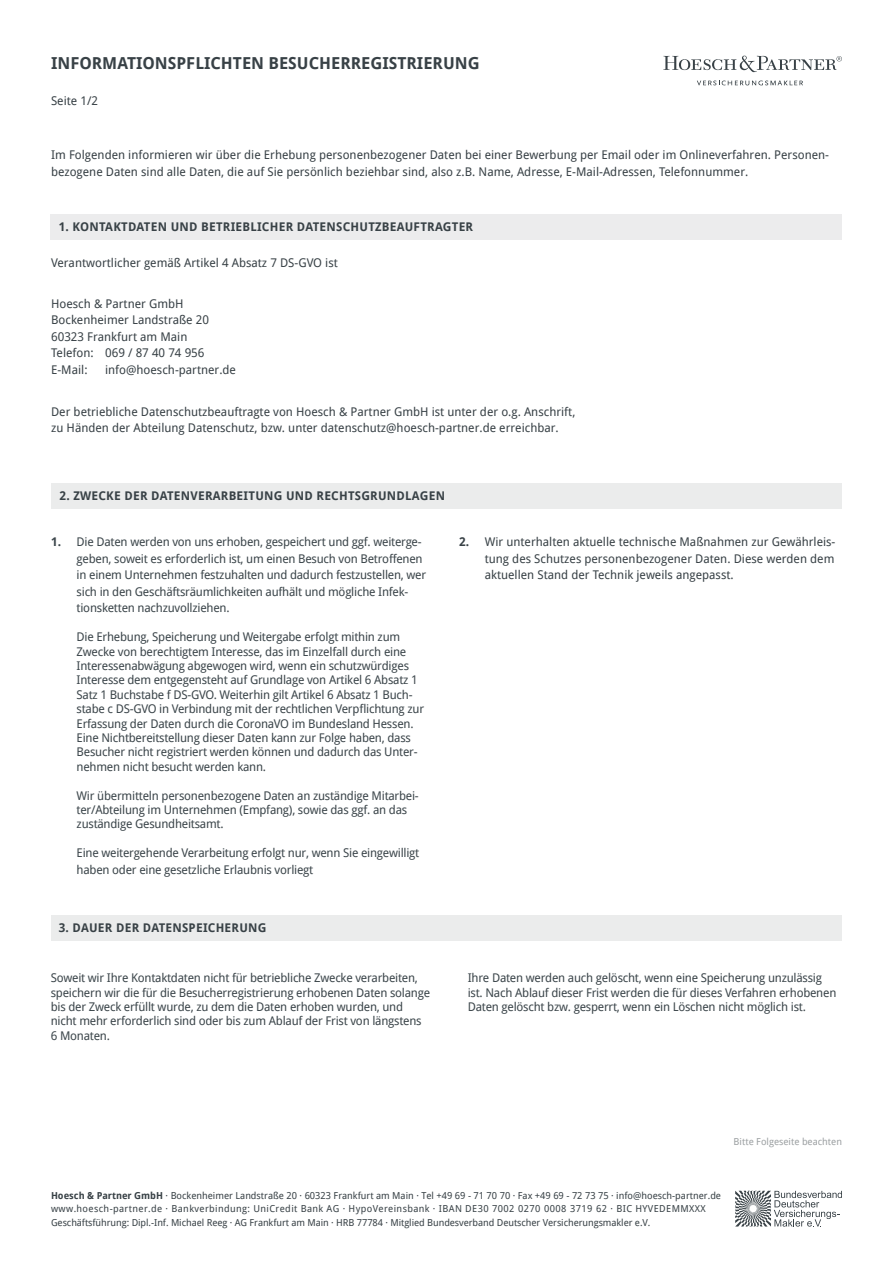
<style>
.page{position:relative;width:893px;height:1263px;background:#fff}
.page>*{position:absolute;margin:0;border:0;box-sizing:border-box;transform-origin:0 0}
.t1{font:700 16.5px "Droid Sans";color:#384146}
.t2{font:12px/14.4px "Droid Sans";letter-spacing:-.02em;color:#3c464b}
.t3{font:12px/16.5px "Droid Sans";color:#384146}
.Subtitle{font:700 12px "Droid Sans";letter-spacing:.02em;color:#384146}
.t4{font:9.6px/13.5px "Droid Sans";color:#384146}
.Randnotiz{font:9.6px "Droid Sans";color:#9ca0a2}
.s1{font-weight:700}
</style>
<div class="page">
<div style="left:51px;top:483px;width:791px;height:26px;background:#ebecec"></div>
<div style="left:50px;top:214px;width:792px;height:26px;background:#ececed"></div>
<div style="left:51px;top:915px;width:791px;height:26px;background:#ebecec"></div>
<svg style="left:697px;top:81px;width:106px;height:4px"></svg>
<svg style="left:663px;top:56px;width:179px;height:16px"></svg>
<svg style="left:735px;top:1191px;width:107px;height:35px"></svg>
<h1 class="t1" style="left:51px;top:52px;width:430px">INFORMATIONSPFLICHTEN BESUCHERREGISTRIERUNG</h1>
<p class="t3" style="left:51px;top:92px;width:49px">Seite 1/2</p>
<p class="t3" style="left:51px;top:146px;width:779px">Im Folgenden informieren wir über die Erhebung personenbezogener Daten bei einer Bewerbung per Email oder im Onlineverfahren. Personen&shy;bezogene Daten sind alle Daten, die auf Sie persönlich beziehbar sind, also z.B. Name, Adresse, E-Mail-Adressen, Telefonnummer.</p>
<p class="Subtitle" style="left:59px;top:219px;width:416px">1. KONTAKTDATEN UND BETRIEBLICHER DATENSCHUTZBEAUFTRAGTER</p>
<p class="t3" style="left:51px;top:254px;width:288px">Verantwortlicher gemäß Artikel 4 Absatz 7 DS-GVO ist</p>
<p class="t3" style="left:51px;top:295px;width:159px">Hoesch &amp; Partner GmbH<br>Bockenheimer Landstraße 20<br>60323 Frankfurt am Main<br>Telefon: 069 / 87 40 74 956<br>E-Mail:</p>
<p class="t3" style="left:105px;top:361px;width:132px">info@hoesch-partner.de</p>
<p class="t3" style="left:51px;top:403px;width:526px">Der betriebliche Datenschutzbeauftragte von Hoesch &amp; Partner GmbH ist unter der o.g. Anschrift, zu Händen der Abteilung Datenschutz, bzw. unter datenschutz@hoesch-partner.de erreichbar.</p>
<p class="Subtitle" style="left:60px;top:488px;width:387px">2. ZWECKE DER DATENVERARBEITUNG UND RECHTSGRUNDLAGEN</p>
<p class="t2" style="left:77px;top:533px;width:351px;line-height:16.5px;text-indent:-26px"><span class="s1">1.</span> Die Daten werden von uns erhoben, gespeichert und ggf. weiterge&shy;geben, soweit es erforderlich ist, um einen Besuch von Betroffenen in einem Unternehmen festzuhalten und dadurch festzustellen, wer sich in den Geschäftsräumlichkeiten aufhält und mögliche Infek&shy;tionsketten nachzuvollziehen.</p>
<p class="t2" style="left:77px;top:629px;width:349px">Die Erhebung, Speicherung und Weitergabe erfolgt mithin zum Zwecke von berechtigtem Interesse, das im Einzelfall durch eine Interessenabwägung abgewogen wird, wenn ein schutzwürdiges Interesse dem entgegensteht auf Grundlage von Artikel 6 Absatz 1<br>Satz 1 Buchstabe f DS-GVO. Weiterhin gilt Artikel 6 Absatz 1 Buch&shy;stabe c DS-GVO in Verbindung mit der rechtlichen Verpflichtung zur Erfassung der Daten durch die CoronaVO im Bundesland Hessen.<br>Eine Nichtbereitstellung dieser Daten kann zur Folge haben, dass Besucher nicht registriert werden können und dadurch das Unter&shy;nehmen nicht besucht werden kann.</p>
<p class="t2" style="left:77px;top:788px;width:344px">Wir übermitteln personenbezogene Daten an zuständige Mitarbei&shy;ter/Abteilung im Unternehmen (Empfang), sowie das ggf. an das zuständige Gesundheitsamt.</p>
<p class="t2" style="left:77px;top:844px;width:344px;line-height:16.5px">Eine weitergehende Verarbeitung erfolgt nur, wenn Sie eingewilligt haben oder eine gesetzliche Erlaubnis vorliegt</p>
<p class="t3" style="left:485px;top:533px;width:352px;text-align:justify;text-indent:-26px"><span class="s1">2.</span> Wir unterhalten aktuelle technische Maßnahmen zur Gewährleis&shy;tung des Schutzes personenbezogener Daten. Diese werden dem aktuellen Stand der Technik jeweils angepasst.</p>
<p class="Subtitle" style="left:59px;top:920px;width:209px">3. DAUER DER DATENSPEICHERUNG</p>
<p class="t2" style="left:51px;top:970px;width:381px">Soweit wir Ihre Kontaktdaten nicht für betriebliche Zwecke verarbeiten, speichern wir die für die Besucherregistrierung erhobenen Daten solange bis der Zweck erfüllt wurde, zu dem die Daten erhoben wurden, und nicht mehr erforderlich sind oder bis zum Ablauf der Frist von längstens 6 Monaten.</p>
<p class="t2" style="left:468px;top:970px;width:370px">Ihre Daten werden auch gelöscht, wenn eine Speicherung unzulässig ist. Nach Ablauf dieser Frist werden die für dieses Verfahren erhobenen<br>Daten gelöscht bzw. gesperrt, wenn ein Löschen nicht möglich ist.</p>
<p class="Randnotiz" style="left:734px;top:1134px;width:110px">Bitte Folgeseite beachten</p>
<p class="t4" style="left:51px;top:1188px;width:672px"><span class="s1">Hoesch &amp; Partner GmbH</span> · Bockenheimer Landstraße 20 · 60323 Frankfurt am Main · Tel +49 69 - 71 70 70 · Fax +49 69 - 72 73 75 · info@hoesch-partner.de www.hoesch-partner.de · Bankverbindung: UniCredit Bank AG · HypoVereinsbank · IBAN DE30 7002 0270 0008 3719 62 · BIC HYVEDEMMXXX<br>Geschäftsführung: Dipl.-Inf. Michael Reeg · AG Frankfurt am Main · HRB 77784 · Mitglied Bundesverband Deutscher Versicherungsmakler e.V.</p>
</div>
